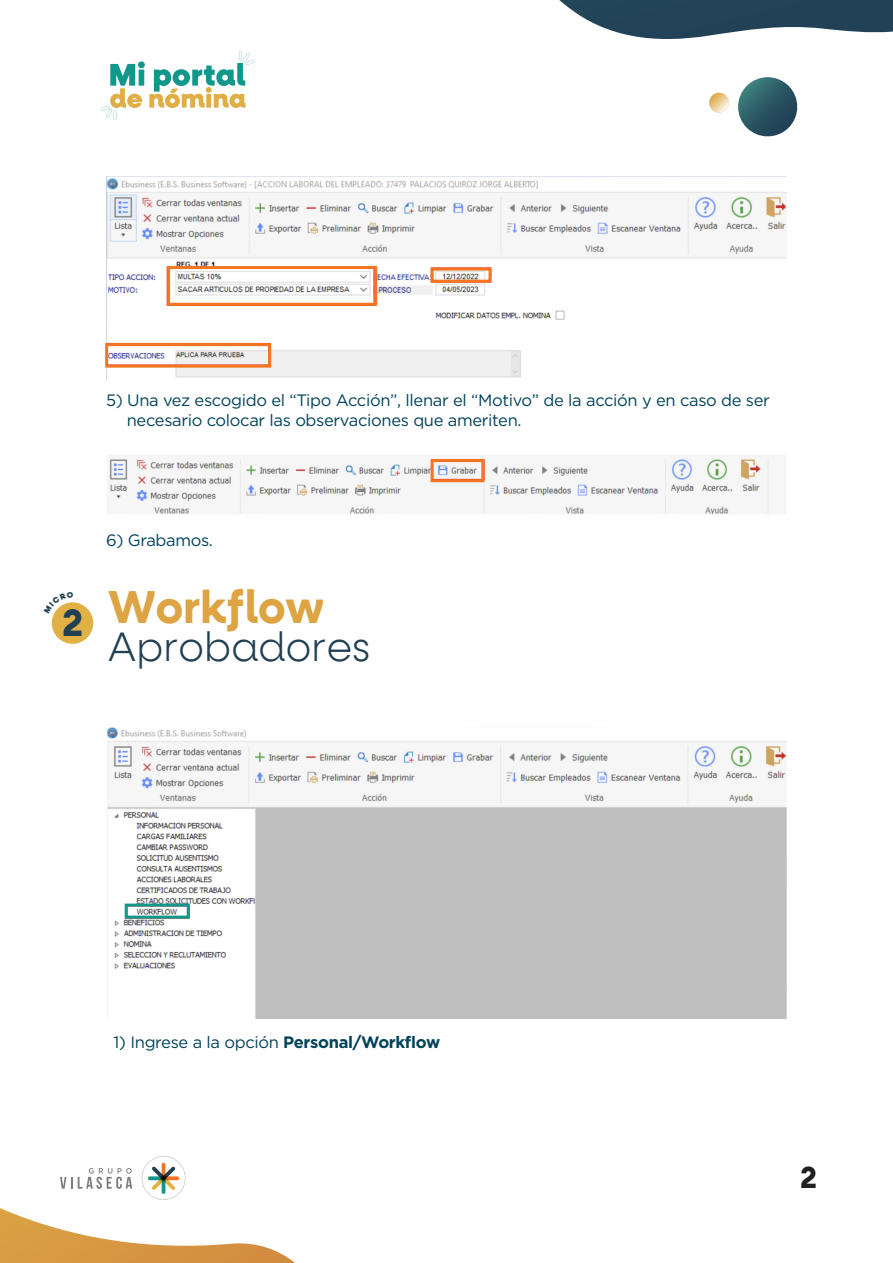
<style>
.page{position:relative;width:893px;height:1263px;background:#fff}
.page>*{position:absolute;margin:0;border:0;box-sizing:border-box;transform-origin:0 0}
.t1{font:700 45.45px "Neulis Alt";color:#dea443}
.t2{font:300 40.5px "Neulis Alt";letter-spacing:.005em;color:#224053}
.t3{font:700 30px "Neulis Alt";color:#221f20}
.t4{font:16.5px/19.8px "Gotham";letter-spacing:-.02em;color:#00425a}
.s1{font-weight:700}
</style>
<div class="page">
<img style="left:107px;top:176px;width:680px;height:202px">
<div style="left:105px;top:343px;width:166px;height:25px;border:3px solid #f57523"></div>
<div style="left:167px;top:266px;width:210px;height:40px;border:3px solid #f57523"></div>
<div style="left:431px;top:268px;width:61px;height:15px;border:3px solid #f57523"></div>
<img style="left:107px;top:455px;width:679px;height:60px">
<div style="left:431px;top:459px;width:53px;height:23px;border:3px solid #f57523"></div>
<img style="left:107px;top:727px;width:680px;height:291px">
<div style="left:125px;top:903px;width:65px;height:15px;border:3px solid #12978b"></div>
<svg style="left:140px;top:1154px;width:47px;height:48px"></svg>
<svg style="left:142px;top:1156px;width:43px;height:44px"></svg>
<svg style="left:60px;top:1168px;width:72px;height:21px"></svg>
<svg style="left:709px;top:77px;width:89px;height:60px"></svg>
<svg style="left:0;top:1208px;width:295px;height:55px"></svg>
<svg style="left:559px;top:0;width:334px;height:39px"></svg>
<svg style="left:101px;top:51px;width:154px;height:69px"></svg>
<div style="left:52px;top:602px;width:41px;height:42px;background:#e1b145;border-radius:50%"></div>
<svg style="left:54px;top:602px;width:19px;height:11px"></svg>
<p class="t4" style="left:127px;top:390px;width:645px;text-indent:-21px">5) Una vez escogido el “Tipo Acción”, llenar el “Motivo” de la acción y en caso de ser necesario colocar las observaciones que ameriten.</p>
<p class="t4" style="left:106px;top:530px;width:108px">6) Grabamos.</p>
<h1 class="t1" style="left:62px;top:580px;width:263px"><sub>2</sub> Workflow</h1>
<h2 class="t2" style="left:108px;top:624px;width:264px">Aprobadores</h2>
<p class="t4" style="left:113px;top:1032px;width:328px">1) Ingrese a la opción <span class="s1">Personal/Workflow</span></p>
<h3 class="t3" style="left:800px;top:1159px;width:18px">2</h3>
</div>
